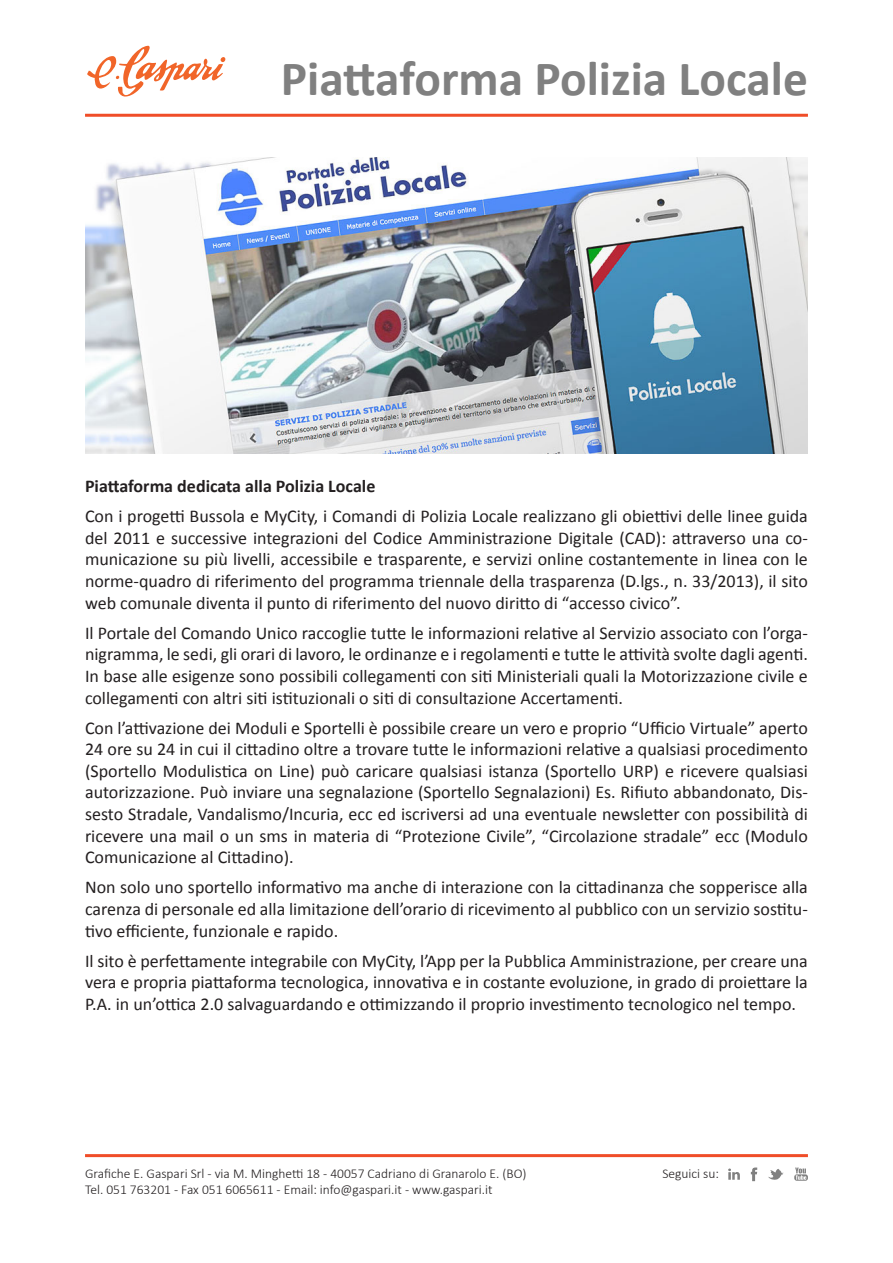
<style>
.page{position:relative;width:893px;height:1263px;background:#fff}
.page>*{position:absolute;margin:0;border:0;box-sizing:border-box;transform-origin:0 0}
.t1{font:700 49.5px "Calibri";color:#808080}
.t2{font:18px/21.6px "Calibri";color:#231f20;text-align:justify}
.t3{font:700 18px "Calibri";color:#231f20}
.t4{font:300 13.5px/16.2px "Calibri";color:#231f20}
</style>
<div class="page">
<hr style="left:85px;top:1154px;width:723px;height:3px;background:#f04d28">
<hr style="left:85px;top:114px;width:723px;height:3px;background:#f04d28">
<svg style="left:794px;top:1167px;width:14px;height:14px"></svg>
<svg style="left:768px;top:1169px;width:15px;height:11px"></svg>
<svg style="left:751px;top:1167px;width:6px;height:14px"></svg>
<svg style="left:728px;top:1168px;width:12px;height:12px"></svg>
<svg style="left:87px;top:46px;width:139px;height:51px"></svg>
<img style="left:85px;top:157px;width:723px;height:296px">
<h1 class="t1" style="left:281px;top:47px;width:529px">Piattaforma Polizia Locale</h1>
<p class="t3" style="left:85px;top:475px;width:292px">Piattaforma dedicata alla Polizia Locale</p>
<p class="t2" style="left:85px;top:505px;width:724px">Con i progetti Bussola e MyCity, i Comandi di Polizia Locale realizzano gli obiettivi delle linee guida del 2011 e successive integrazioni del Codice Amministrazione Digitale (CAD): attraverso una co&shy;municazione su più livelli, accessibile e trasparente, e servizi online costantemente in linea con le norme-quadro di riferimento del programma triennale della trasparenza (D.lgs., n. 33/2013), il sito web comunale diventa il punto di riferimento del nuovo diritto di “accesso civico”.</p>
<p class="t2" style="left:85px;top:622px;width:724px">Il Portale del Comando Unico raccoglie tutte le informazioni relative al Servizio associato con l’orga&shy;nigramma, le sedi, gli orari di lavoro, le ordinanze e i regolamenti e tutte le attività svolte dagli agenti.<br>In base alle esigenze sono possibili collegamenti con siti Ministeriali quali la Motorizzazione civile e collegamenti con altri siti istituzionali o siti di consultazione Accertamenti.</p>
<p class="t2" style="left:85px;top:717px;width:724px">Con l’attivazione dei Moduli e Sportelli è possibile creare un vero e proprio “Ufficio Virtuale” aperto 24 ore su 24 in cui il cittadino oltre a trovare tutte le informazioni relative a qualsiasi procedimento (Sportello Modulistica on Line) può caricare qualsiasi istanza (Sportello URP) e ricevere qualsiasi autorizzazione. Può inviare una segnalazione (Sportello Segnalazioni) Es. Rifiuto abbandonato, Dis&shy;sesto Stradale, Vandalismo/Incuria, ecc ed iscriversi ad una eventuale newsletter con possibilità di ricevere una mail o un sms in materia di “Protezione Civile”, “Circolazione stradale” ecc (Modulo Comunicazione al Cittadino).</p>
<p class="t2" style="left:85px;top:877px;width:724px">Non solo uno sportello informativo ma anche di interazione con la cittadinanza che sopperisce alla carenza di personale ed alla limitazione dell’orario di ricevimento al pubblico con un servizio sostitu&shy;tivo efficiente, funzionale e rapido.</p>
<p class="t2" style="left:85px;top:950px;width:724px">Il sito è perfettamente integrabile con MyCity, l’App per la Pubblica Amministrazione, per creare una vera e propria piattaforma tecnologica, innovativa e in costante evoluzione, in grado di proiettare la P.A. in un’ottica 2.0 salvaguardando e ottimizzando il proprio investimento tecnologico nel tempo.</p>
<p class="t4" style="left:85px;top:1164px;width:443px">Grafiche E. Gaspari Srl - via M. Minghetti 18 - 40057 Cadriano di Granarolo E. (BO)<br>Tel. 051 763201 - Fax 051 6065611 - Email: info@gaspari.it - www.gaspari.it</p>
<p class="t4" style="left:662px;top:1164px;width:58px">Seguici su:</p>
</div>
